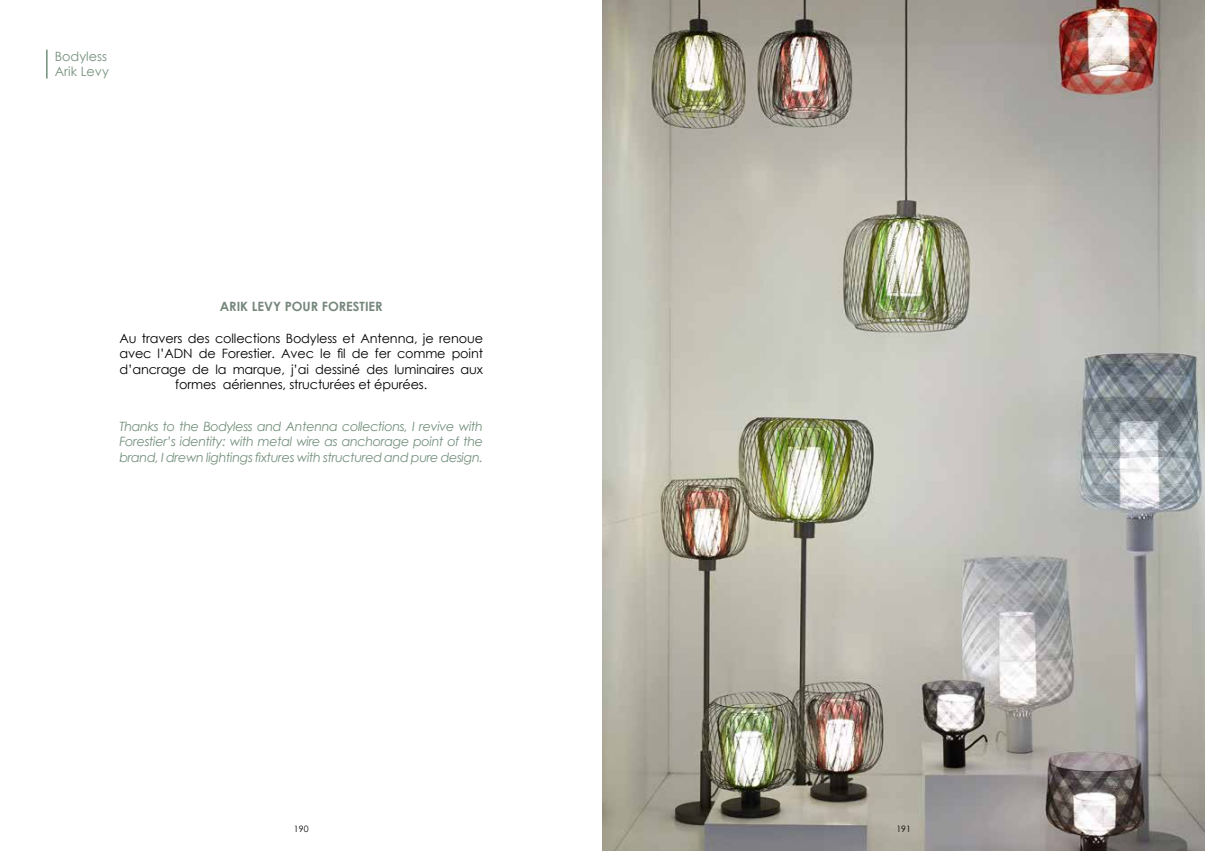
<style>
.page{position:relative;width:1205px;height:851px;background:#fff}
.page>*{position:absolute;margin:0;border:0;box-sizing:border-box;transform-origin:0 0}
.t1{font:12.88px/15.4px "Century Gothic";letter-spacing:-.01em;color:#000;text-align:center}
.t2{font:italic 12.88px/15.4px "Century Gothic";letter-spacing:-.03em;color:#75917e;text-align:justify}
.t3{font:700 12.88px "Century Gothic";color:#76877c}
.t4{font:12.88px/15.4px "Century Gothic";color:#75917e}
.t5{font:8.75px "Century Gothic";letter-spacing:.01em;color:#000}
</style>
<div class="page">
<img style="left:602px;top:0;width:603px;height:850px">
<hr style="left:46px;top:50px;width:2px;height:28px;background:#75917e">
<p class="t4" style="left:55px;top:48px;width:56px">Bodyless<br>Arik Levy</p>
<p class="t3" style="left:220px;top:297px;width:164px">ARIK LEVY POUR FORESTIER</p>
<p class="t1" style="left:119px;top:330px;width:365px">Au travers des collections Bodyless et Antenna, je renoue avec l’ADN de Forestier. Avec le fil de fer comme point d’ancrage de la marque, j’ai dessiné des luminaires aux formes aériennes, structurées et épurées.</p>
<p class="t2" style="left:119px;top:418px;width:365px">Thanks to the Bodyless and Antenna collections, I revive with Forestier’s identity: with metal wire as anchorage point of the brand, I drewn lightings fixtures with structured and pure design.</p>
<p class="t5" style="left:294px;top:822px;width:16px">190</p>
<p class="t5" style="left:896px;top:822px;width:16px">191</p>
</div>
